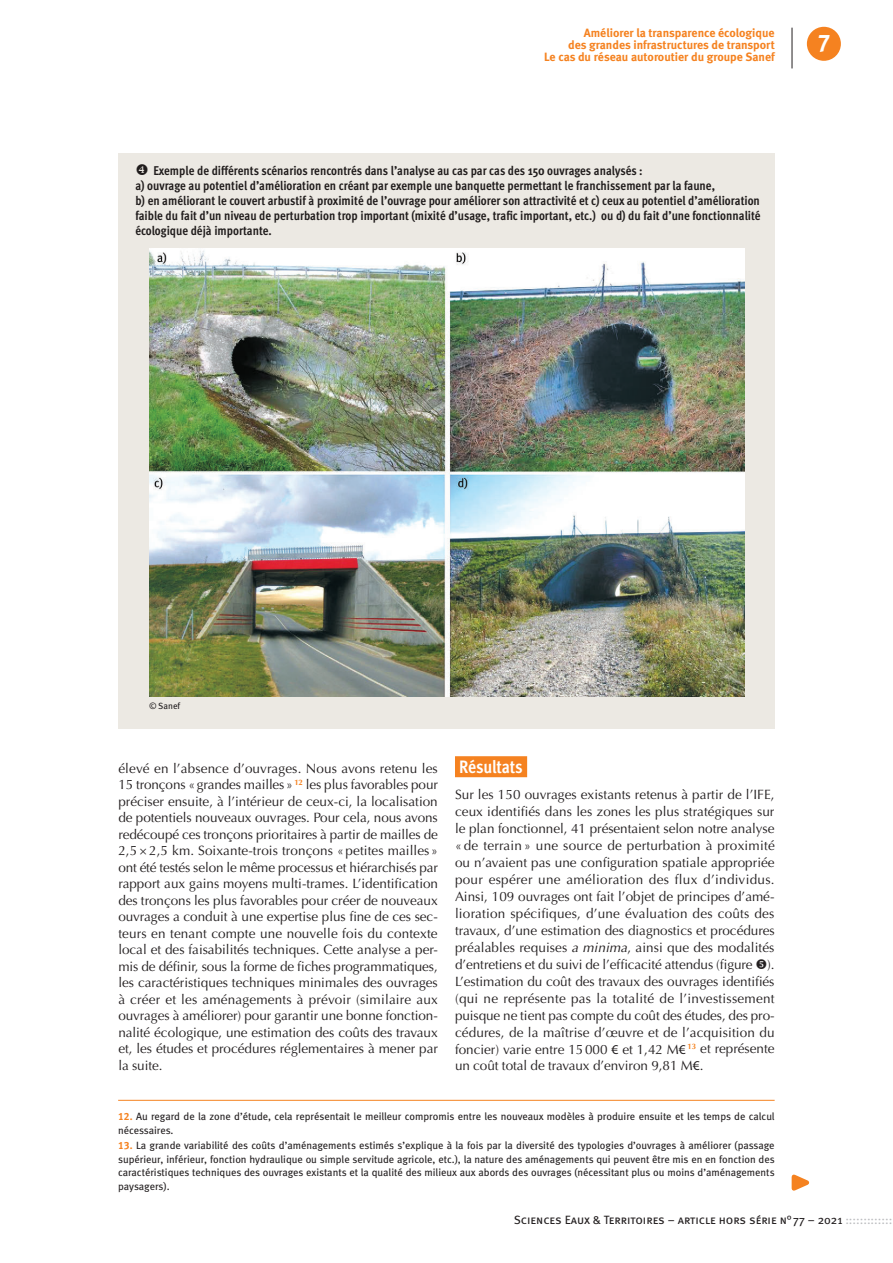
<style>
.page{position:relative;width:893px;height:1263px;background:#fff}
.page>*{position:absolute;margin:0;border:0;box-sizing:border-box;transform-origin:0 0}
.t1{font:24px "Meta Bold Caps Expert";color:#fff}
.t2{font:700 18px "Meta Cond OT";letter-spacing:-.015em;color:#fff}
.t3{font:13.5px/16.5px "Optima";color:#231f20;text-align:justify}
.t4{font:700 12.75px/15px "Meta Cond OT";color:#231f20}
.t5{font:700 12px/12px "Meta";color:#f58220;text-align:right}
.t6{font:12px "Meta Book Caps";color:#231f20}
.t7{font:10.5px/13.5px "Meta Book LF";color:#231f20}
.t8{font:9px "Meta Book LF";color:#231f20}
.s1{font-style:italic}
.s2{font-family:"Myriad Pro"}
.s3{font-family:"Meta Bold LF";color:#f58220}
.s4{color:#bcbdc0}
</style>
<div class="page">
<div style="left:118px;top:153px;width:657px;height:576px;background:#ece9e3"></div>
<hr style="left:118px;top:1100px;width:657px;height:1px;background:#f58220">
<div style="left:455px;top:756px;width:72px;height:21px;background:#f58220"></div>
<svg style="left:791px;top:1174px;width:19px;height:17px"></svg>
<img style="left:149px;top:249px;width:596px;height:448px">
<div style="left:807px;top:27px;width:34px;height:34px;background:#f58220;border-radius:50%"></div>
<hr style="left:792px;top:28px;width:1px;height:40px;background:#231f20">
<p class="t5" style="left:544px;top:27px;width:232px">Améliorer la transparence écologique<br>des grandes infrastructures de transport<br>Le cas du réseau autoroutier du groupe Sanef</p>
<p class="t4" style="left:135px;top:164px;width:627px;text-indent:18px">Exemple de différents scénarios rencontrés dans l’analyse au cas par cas des 150 ouvrages analysés :<br>a) ouvrage au potentiel d’amélioration en créant par exemple une banquette permettant le franchissement par la faune,<br>b) en améliorant le couvert arbustif à proximité de l’ouvrage pour améliorer son attractivité et c) ceux au potentiel d’amélioration faible du fait d’un niveau de perturbation trop important (mixité d’usage, trafic important, etc.) ou d) du fait d’une fonctionnalité écologique déjà importante.</p>
<h1 class="t1" style="left:818px;top:28px;width:13px">7</h1>
<p class="t8" style="left:149px;top:701px;width:33px">© Sanef</p>
<p class="t3" style="left:118px;top:760px;width:321px">élevé en l’absence d’ouvrages. Nous avons retenu les 15 tronçons «grandes mailles» <sup>12</sup> les plus favorables pour préciser ensuite, à l’intérieur de ceux-ci, la localisation de potentiels nouveaux ouvrages. Pour cela, nous avons redécoupé ces tronçons prioritaires à partir de mailles de 2,5×2,5 km. Soixante-trois tronçons «petites mailles » ont été testés selon le même processus et hiérarchisés par rapport aux gains moyens multi-trames. L’identification des tronçons les plus favorables pour créer de nouveaux ouvrages a conduit à une expertise plus fine de ces sec&shy;teurs en tenant compte une nouvelle fois du contexte local et des faisabilités techniques. Cette analyse a per&shy;mis de définir, sous la forme de fiches programmatiques, les caractéristiques techniques minimales des ouvrages à créer et les aménagements à prévoir (similaire aux ouvrages à améliorer) pour garantir une bonne fonction&shy;nalité écologique, une estimation des coûts des travaux et, les études et procédures réglementaires à mener par la suite.</p>
<h2 class="t2" style="left:459px;top:755px;width:65px">Résultats</h2>
<p class="t3" style="left:455px;top:786px;width:321px;line-height:17px">Sur les 150 ouvrages existants retenus à partir de l’IFE, ceux identifiés dans les zones les plus stratégiques sur le plan fonctionnel, 41 présentaient selon notre analyse « de terrain » une source de perturbation à proximité ou n’avaient pas une configuration spatiale appropriée pour espérer une amélioration des flux d’individus.<br>Ainsi, 109 ouvrages ont fait l’objet de principes d’amé&shy;lioration spécifiques, d’une évaluation des coûts des travaux, d’une estimation des diagnostics et procédures préalables requises <span class="s1">a minima</span>, ainsi que des modalités d’entretiens et du suivi de l’efficacité attendus (figure ).<br>L’estimation du coût des travaux des ouvrages identifiés (qui ne représente pas la totalité de l’investissement puisque ne tient pas compte du coût des études, des pro&shy;cédures, de la maîtrise d’œuvre et de l’acquisition du foncier) varie entre 15000 <span class="s2">€</span> et 1,42 M<span class="s2">€</span> <sup>13</sup> et représente un coût total de travaux d’environ 9,81 M<span class="s2">€</span>.</p>
<p class="t7" style="left:118px;top:1110px;width:658px"><span class="s3">12.</span> Au regard de la zone d’étude, cela représentait le meilleur compromis entre les nouveaux modèles à produire ensuite et les temps de calcul nécessaires.</p>
<p class="t7" style="left:118px;top:1139px;width:658px;text-align:justify"><span class="s3">13.</span> La grande variabilité des coûts d’aménagements estimés s’explique à la fois par la diversité des typologies d’ouvrages à améliorer (passage supérieur, inférieur, fonction hydraulique ou simple servitude agricole, etc.), la nature des aménagements qui peuvent être mis en en fonction des caractéristiques techniques des ouvrages existants et la qualité des milieux aux abords des ouvrages (nécessitant plus ou moins d’aménagements paysagers).</p>
<p class="t6" style="left:514px;top:1213px;width:380px">Sciences Eaux &amp; Territoires – article hors série n° 77 – 2021 <span class="s4">:::::::::::::</span></p>
</div>
